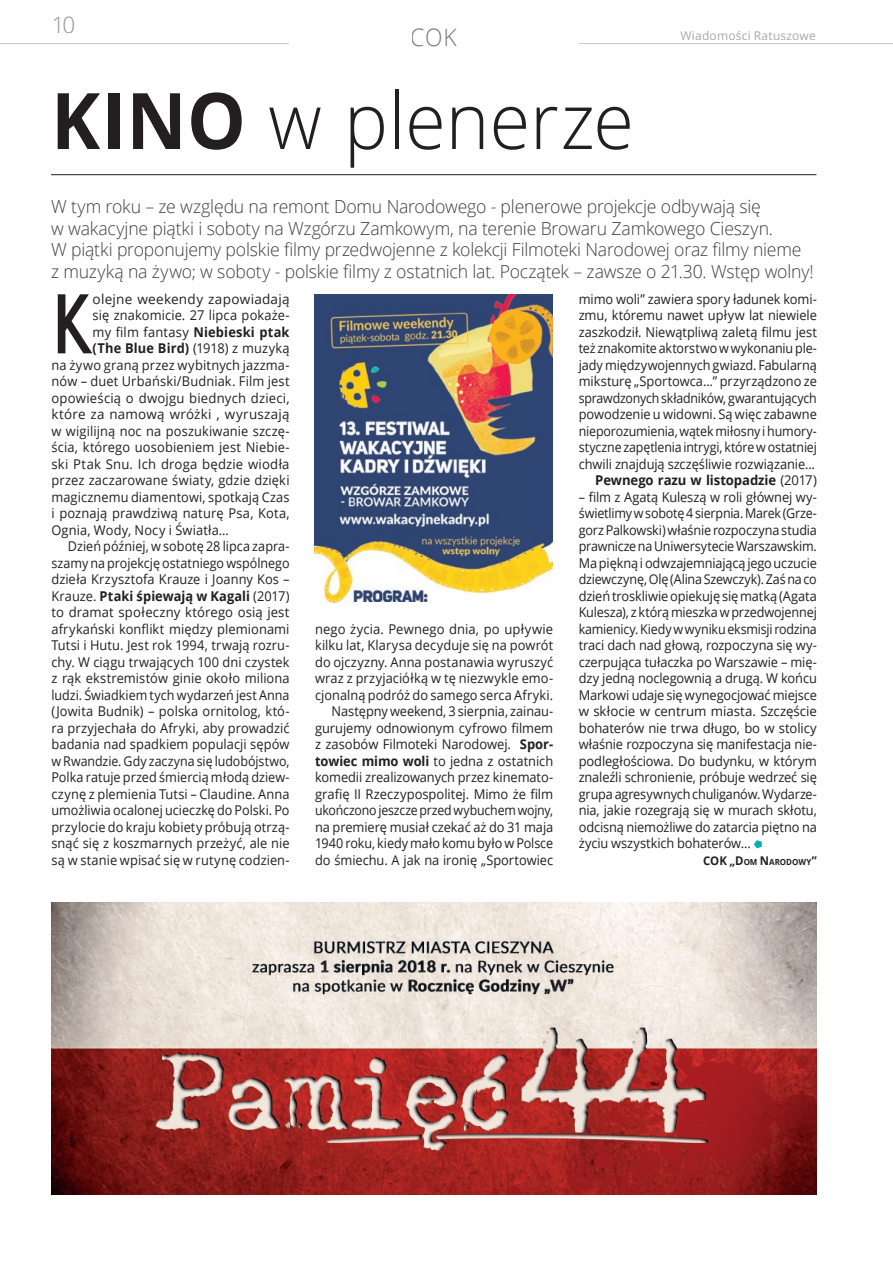
<style>
.page{position:relative;width:893px;height:1263px;background:#fff}
.page>*{position:absolute;margin:0;border:0;box-sizing:border-box;transform-origin:0 0}
.BODY_ini{font:84.15px "advent Bd 2";color:#231f20;scale:.95 1}
.TYT_52_otw{font:300 78px "Open Sans";color:#231f20;scale:.95 1}
.t1{font:300 24px "Open Sans";color:#76787b;scale:.95 1}
.t2{font:300 22.5px "Open Sans";color:#939598}
.LEAD_light{font:300 18px/21.6px "Open Sans";letter-spacing:-.01em;color:#3e3e3f}
.BODY_tekst{font:13.5px/16.5px "Open Sans";color:#231f20;text-align:justify;scale:.95 1}
.BODY_tekst-2{font:13.5px/16.5px "Open Sans";color:#231f20;text-align:justify;scale:.94 1}
.BODY_ini-2{font:13.5px "Open Sans";letter-spacing:.01em;color:#231f20;scale:.95 1}
.BODY_tekst-3{font:13.5px/16.5px "Open Sans";color:#231f20;text-align:justify;scale:.96 1}
.BODY_ini-3{font:13.5px "Open Sans";letter-spacing:.01em;color:#231f20}
.BODY_ini-4{font:13.5px "Open Sans";letter-spacing:.01em;color:#231f20;scale:.94 1}
.BODY_ini-5{font:13.5px "Open Sans";letter-spacing:.01em;color:#231f20;scale:.96 1}
.BODY_tekst-4{font:700 13.5px "Open Sans";letter-spacing:-.01em;color:#231f20}
.BODY_ini-6{font:700 13.5px "Open Sans";letter-spacing:.01em;color:#231f20;scale:.95 1}
.t3{font:12px "Open Sans";letter-spacing:.015em;color:#a8a9ad}
.AUTOR_koniec{font:700 12px "Open Sans";color:#231f20;scale:.95 1}
.AUTOR_koniec-2{font:700 8.4px "Open Sans";letter-spacing:-.005em;color:#231f20;scale:.95 1}
.s1{font-weight:700}
.s2{font-weight:400}
.s3{font-size:12px}
</style>
<div class="page">
<hr style="left:0;top:43px;width:289px;height:1px;background:#c7c8ca">
<hr style="left:578px;top:43px;width:315px;height:1px;background:#c7c8ca">
<hr style="left:51px;top:174px;width:765px;height:1px;background:#231f20">
<svg style="left:754px;top:840px;width:8px;height:8px"></svg>
<img style="left:51px;top:902px;width:765px;height:293px">
<img style="left:315px;top:294px;width:238px;height:311px">
<div style="left:354px;top:603px;width:76px;height:19px;background:#fff"></div>
<h3 class="t2" style="left:51px;top:9px;width:26px">10</h3>
<h3 class="t1" style="left:411px;top:21px;width:50px">COK</h3>
<p class="t3" style="left:680px;top:27px;width:137px">Wiadomości Ratuszowe</p>
<p class="TYT_52_otw" style="left:51px;top:67px;width:615px"><span class="s1">KINO</span> w plenerze</p>
<p class="LEAD_light" style="left:51px;top:195px;width:764px">W tym roku – ze względu na remont Domu Narodowego - plenerowe projekcje odbywają się<br>w wakacyjne piątki i soboty na Wzgórzu Zamkowym, na terenie Browaru Zamkowego Cieszyn.<br>W piątki proponujemy polskie filmy przedwojenne z kolekcji Filmoteki Narodowej oraz filmy nieme z muzyką na żywo; w soboty - polskie filmy z ostatnich lat. Początek – zawsze o 21.30. Wstęp wolny!</p>
<p class="BODY_ini" style="left:51px;top:272px;width:45px">K</p>
<p class="BODY_ini-3" style="left:93px;top:290px;width:198px">olejne weekendy zapowiadają</p>
<p class="BODY_tekst" style="left:579px;top:290px;width:252px">mimo woli” zawiera spory ładunek komi&shy;zmu, któremu nawet upływ lat niewiele zaszkodził. Niewątpliwą zaletą filmu jest też znakomite aktorstwo w wykonaniu ple&shy;jady międzywojennych gwiazd. Fabularną miksturę „Sportowca...” przyrządzono ze sprawdzonych składników, gwarantujących powodzenie u widowni. Są więc zabawne nieporozumienia, wątek miłosny i humory&shy;styczne zapętlenia intrygi, które w ostatniej chwili znajdują szczęśliwie rozwiązanie...</p>
<p class="BODY_tekst-4" style="left:595px;top:471px;width:223px">Pewnego razu w listopadzie <span class="s2">(2017)</span></p>
<p class="BODY_tekst" style="left:579px;top:488px;width:252px">– film z Agatą Kuleszą w roli głównej wy&shy;świetlimy w sobotę 4 sierpnia. Marek (Grze&shy;gorz Palkowski) właśnie rozpoczyna studia prawnicze na Uniwersytecie Warszawskim.<br>Ma piękną i odwzajemniającą jego uczucie dziewczynę, Olę (Alina Szewczyk). Zaś na co dzień troskliwie opiekuję się matką (Agata Kulesza), z którą mieszka w przedwojennej kamienicy. Kiedy w wyniku eksmisji rodzina traci dach nad głową, rozpoczyna się wy&shy;czerpująca tułaczka po Warszawie – mię&shy;dzy jedną noclegownią a drugą. W końcu Markowi udaje się wynegocjować miejsce w skłocie w centrum miasta. Szczęście bohaterów nie trwa długo, bo w stolicy właśnie rozpoczyna się manifestacja nie&shy;podległościowa. Do budynku, w którym znaleźli schronienie, próbuje wedrzeć się grupa agresywnych chuliganów. Wydarze&shy;nia, jakie rozegrają się w murach skłotu, odcisną niemożliwe do zatarcia piętno na życiu wszystkich bohaterów…</p>
<p class="AUTOR_koniec" style="left:703px;top:852px;width:10px">COK</p>
<p class="AUTOR_koniec-2" style="left:729px;top:856px;width:94px"><span class="s3">„D</span>OM <span class="s3">N</span>ARODOWY<span class="s3">”</span></p>
<p class="BODY_ini-2" style="left:93px;top:306px;width:209px">się znakomicie. 27 lipca pokaże-</p>
<p class="BODY_ini-2" style="left:93px;top:323px;width:209px">my film fantasy <span class="s1">Niebieski ptak</span></p>
<p class="BODY_ini-6" style="left:93px;top:339px;width:209px">(The Blue Bird) <span class="s2">(1918) z muzyką</span></p>
<p class="BODY_ini-2" style="left:51px;top:356px;width:252px">na żywo graną przez wybitnych jazzma-</p>
<p class="BODY_ini-2" style="left:51px;top:372px;width:252px">nów – duet Urbański/Budniak. Film jest</p>
<p class="BODY_ini-3" style="left:51px;top:389px;width:240px">opowieścią o dwojgu biednych dzieci,</p>
<p class="BODY_ini-3" style="left:51px;top:405px;width:240px">które za namową wróżki , wyruszają</p>
<p class="BODY_ini-2" style="left:51px;top:422px;width:252px">w wigilijną noc na poszukiwanie szczę-</p>
<p class="BODY_ini-2" style="left:51px;top:438px;width:252px">ścia, którego uosobieniem jest Niebie-</p>
<p class="BODY_ini-3" style="left:51px;top:455px;width:240px">ski Ptak Snu. Ich droga będzie wiodła</p>
<p class="BODY_ini-2" style="left:51px;top:471px;width:252px">przez zaczarowane światy, gdzie dzięki</p>
<p class="BODY_ini-4" style="left:51px;top:488px;width:255px">magicznemu diamentowi, spotkają Czas</p>
<p class="BODY_ini-5" style="left:51px;top:504px;width:250px">i poznają prawdziwą naturę Psa, Kota,</p>
<p class="BODY_ini-2" style="left:51px;top:521px;width:188px">Ognia, Wody, Nocy i Światła…</p>
<p class="BODY_tekst-2" style="left:51px;top:538px;width:255px;text-indent:16px">Dzień później, w sobotę 28 lipca zapra&shy;szamy na projekcję ostatniego wspólnego dzieła Krzysztofa Krauze i Joanny Kos – Krauze. <span class="s1">Ptaki śpiewają w Kagali</span> (2017) to dramat społeczny którego osią jest afrykański konflikt między plemionami Tutsi i Hutu. Jest rok 1994, trwają rozru&shy;chy. W ciągu trwających 100 dni czystek z rąk ekstremistów ginie około miliona ludzi. Świadkiem tych wydarzeń jest Anna (Jowita Budnik) – polska ornitolog, któ&shy;ra przyjechała do Afryki, aby prowadzić badania nad spadkiem populacji sępów w Rwandzie. Gdy zaczyna się ludobójstwo, Polka ratuje przed śmiercią młodą dziew&shy;czynę z plemienia Tutsi – Claudine. Anna umożliwia ocalonej ucieczkę do Polski. Po przylocie do kraju kobiety próbują otrzą&shy;snąć się z koszmarnych przeżyć, ale nie są w stanie wpisać się w rutynę codzien-</p>
<p class="BODY_tekst-3" style="left:315px;top:620px;width:250px">nego życia. Pewnego dnia, po upływie kilku lat, Klarysa decyduje się na powrót do ojczyzny. Anna postanawia wyruszyć wraz z przyjaciółką w tę niezwykle emo&shy;cjonalną podróż do samego serca Afryki.</p>
<p class="BODY_tekst" style="left:315px;top:703px;width:252px;text-indent:16px">Następny weekend, 3 sierpnia, zainau&shy;gurujemy odnowionym cyfrowo filmem z zasobów Filmoteki Narodowej. <span class="s1">Spor&shy;towiec mimo woli</span> to jedna z ostatnich komedii zrealizowanych przez kinemato&shy;grafię II Rzeczypospolitej. Mimo że film ukończono jeszcze przed wybuchem wojny, na premierę musiał czekać aż do 31 maja 1940 roku, kiedy mało komu było w Polsce do śmiechu. A jak na ironię „Sportowiec</p>
</div>
